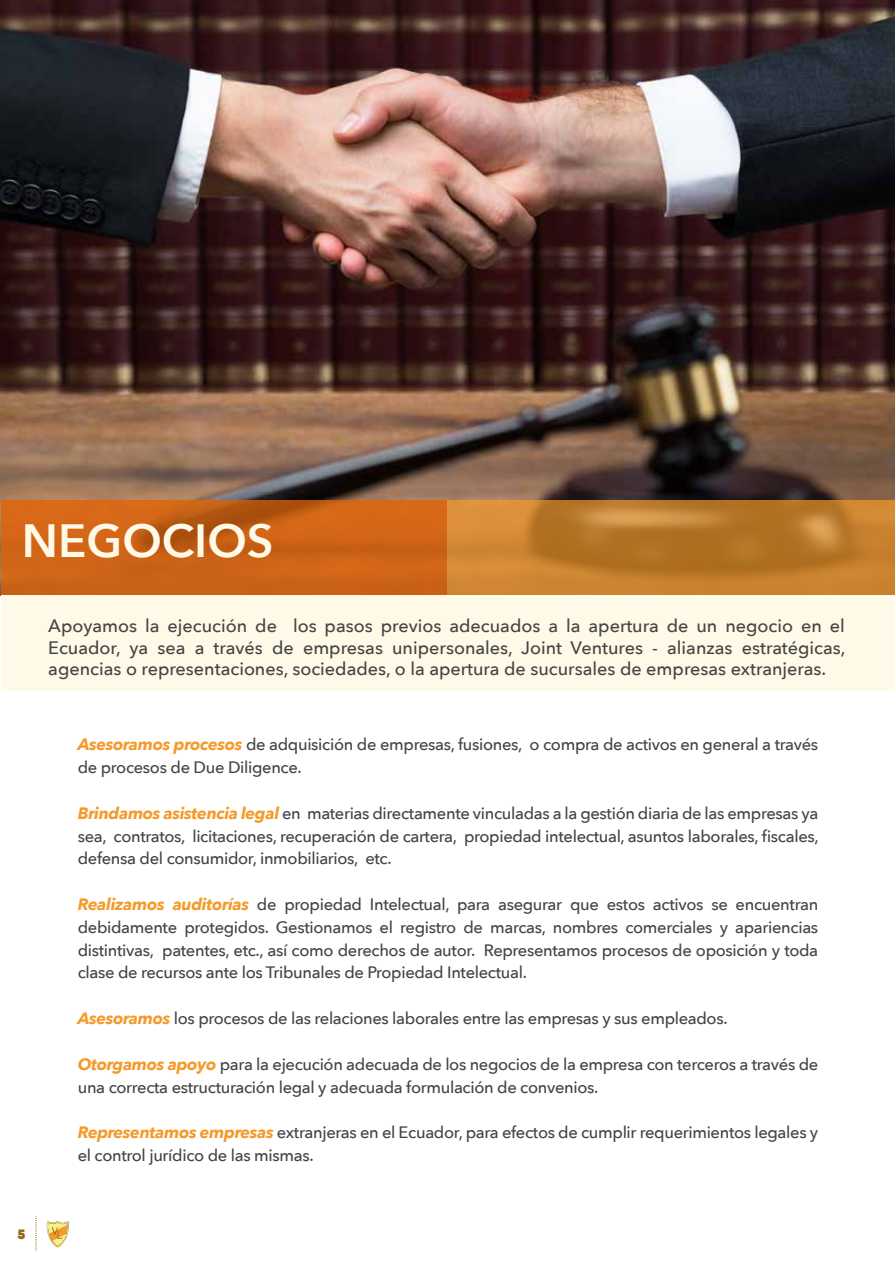
<style>
.page{position:relative;width:895px;height:1265px;background:#fff}
.page>*{position:absolute;margin:0;border:0;box-sizing:border-box;transform-origin:0 0}
.t1{font:600 46.5px "Avenir Next";color:#fff9e7}
.t2{font:500 18px/21.6px "Avenir Next";color:#454444;text-align:justify}
.t3{font:500 16.5px/22.8px "Avenir Next";letter-spacing:-.02em;color:#454444}
.t4{font:800 13.5px "Avenir Next";color:#916c1a;scale:.9 1}
.s1{font-weight:700;font-style:italic;color:#f59a2a}
</style>
<div class="page">
<img style="left:1px;top:0;width:893px;height:500px">
<svg style="left:446px;top:500px;width:448px;height:95px;background:#c27d2d"></svg>
<svg style="left:1px;top:500px;width:445px;height:95px;background:#cb6215"></svg>
<div style="left:1px;top:595px;width:893px;height:96px;background:#fff9e7"></div>
<svg style="left:46px;top:1221px;width:23px;height:27px"></svg>
<svg style="left:36px;top:1216px;width:1px;height:34px"></svg>
<h1 class="t1" style="left:22px;top:500px;width:253px">NEGOCIOS</h1>
<p class="t2" style="left:48px;top:614px;width:798px">Apoyamos la ejecución de los pasos previos adecuados a la apertura de un negocio en el Ecuador, ya sea a través de empresas unipersonales, Joint Ventures - alianzas estratégicas, agencias o representaciones, sociedades, o la apertura de sucursales de empresas extranjeras.</p>
<p class="t4" style="left:17px;top:1225px;width:11px">5</p>
<p class="t3" style="left:78px;top:732px;width:742px"><span class="s1">Asesoramos procesos</span> de adquisición de empresas, fusiones, o compra de activos en general a través de procesos de Due Diligence.</p>
<p class="t3" style="left:78px;top:801px;width:742px;text-align:justify"><span class="s1">Brindamos asistencia legal</span> en materias directamente vinculadas a la gestión diaria de las empresas ya sea, contratos, licitaciones, recuperación de cartera, propiedad intelectual, asuntos laborales, fiscales, defensa del consumidor, inmobiliarios, etc.</p>
<p class="t3" style="left:78px;top:892px;width:742px;text-align:justify"><span class="s1">Realizamos auditorías</span> de propiedad Intelectual, para asegurar que estos activos se encuentran debidamente protegidos. Gestionamos el registro de marcas, nombres comerciales y apariencias distintivas, patentes, etc., así como derechos de autor. Representamos procesos de oposición y toda clase de recursos ante los Tribunales de Propiedad Intelectual.</p>
<p class="t3" style="left:78px;top:1006px;width:651px"><span class="s1">Asesoramos</span> los procesos de las relaciones laborales entre las empresas y sus empleados.</p>
<p class="t3" style="left:78px;top:1051px;width:742px"><span class="s1">Otorgamos apoyo</span> para la ejecución adecuada de los negocios de la empresa con terceros a través de una correcta estructuración legal y adecuada formulación de convenios.</p>
<p class="t3" style="left:78px;top:1120px;width:741px"><span class="s1">Representamos empresas</span> extranjeras en el Ecuador, para efectos de cumplir requerimientos legales y el control jurídico de las mismas.</p>
</div>
